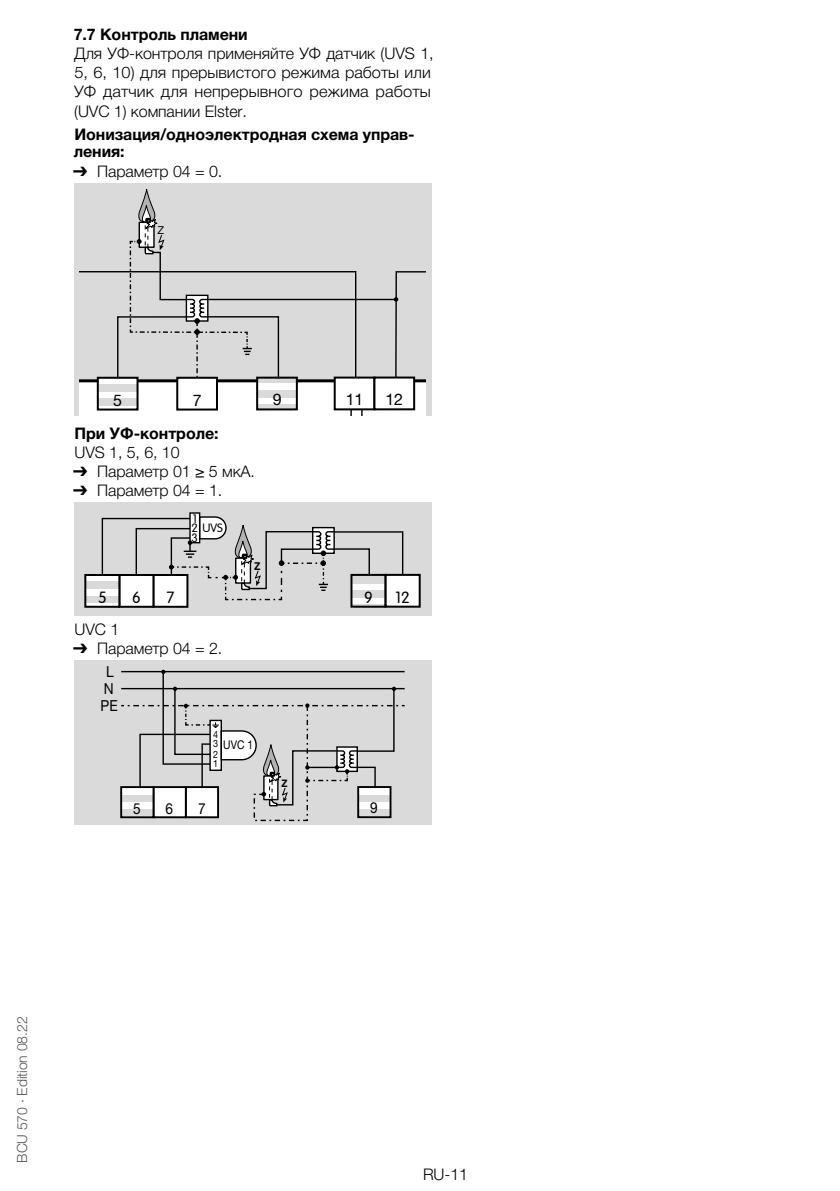
<style>
.page{position:relative;width:840px;height:1191px;background:#fff}
.page>*{position:absolute;margin:0;border:0;box-sizing:border-box;transform-origin:0 0}
.t1{font:300 16px/19.2px "Helvetica Neue LT Pro";letter-spacing:-.005em;color:#000}
.t2{font:700 16px/17.6px "Helvetica Neue LT Pro";letter-spacing:-.005em;color:#000}
.t3{font:16px "Helvetica Neue LT Pro";color:#000}
.t4{font:300 16px "VAG Rounded Std";color:#000}
.t5{font:15.2px/16.8px "Helvetica Neue LT Pro";color:#000;scale:.9 1}
.t6{font:300 14px "Helvetica Neue LT Pro";letter-spacing:-.005em;color:#575756}
.t7{font:300 12px/18.8px "VAG Rounded Std";color:#000}
.t8{font:12px "Helvetica Neue LT Pro";color:#000;scale:.86 1}
.t9{font:11px "Helvetica Neue LT Pro";color:#000}
.t10{font:700 11px "VAG Rounded Std";color:#000}
.t11{font:700 10.4px "Helvetica Neue LT Pro";color:#000;scale:.9 1}
.t12{font:10px/10px "Helvetica Neue LT Pro";color:#000;text-align:justify;scale:.89 1}
.s1{font-family:"Arial Unicode MS";font-weight:400}
</style>
<div class="page">
<div style="left:74px;top:183px;width:357px;height:232px;background:#dadada"></div>
<svg style="left:79px;top:189px;width:346px;height:226px"></svg>
<div style="left:74px;top:502px;width:357px;height:113px;background:#dadada"></div>
<div style="left:351px;top:575px;width:34px;height:31px;background:#fff"></div>
<div style="left:350px;top:574px;width:36px;height:33px;border:2px solid #000"></div>
<div style="left:385px;top:575px;width:34px;height:31px;background:#fff"></div>
<div style="left:384px;top:574px;width:36px;height:33px;border:2px solid #000"></div>
<div style="left:190px;top:513px;width:9px;height:29px;background:#fff"></div>
<div style="left:153px;top:575px;width:34px;height:32px;background:#fff"></div>
<div style="left:152px;top:574px;width:36px;height:34px;border:2px solid #000"></div>
<div style="left:119px;top:575px;width:34px;height:32px;background:#fff"></div>
<div style="left:118px;top:574px;width:36px;height:34px;border:2px solid #000"></div>
<svg style="left:87px;top:577px;width:30px;height:28px"></svg>
<div style="left:84px;top:574px;width:36px;height:34px;border:2px solid #000"></div>
<svg style="left:101px;top:515px;width:303px;height:86px"></svg>
<div style="left:74px;top:660px;width:357px;height:164px;background:#dadada"></div>
<div style="left:120px;top:786px;width:34px;height:32px;border:2px solid #000"></div>
<svg style="left:121px;top:669px;width:283px;height:153px"></svg>
<hr style="left:307px;top:766px;width:30px;height:2px;background:#000">
<p class="t2" style="left:74px;top:25px;width:175px">7.7 Контроль пламени</p>
<p class="t1" style="left:74px;top:43px;width:361px">Для УФ-контроля применяйте УФ датчик (UVS 1, 5, 6, 10) для прерывистого режима работы или УФ датчик для непрерывного режима работы (UVC 1) компании Elster.</p>
<p class="t2" style="left:74px;top:125px;width:342px">Ионизация/одноэлектродная схема управ&shy;ления:</p>
<p class="t1" style="left:73px;top:161px;width:151px"><span class="s1">➔</span> Параметр 04 = 0.</p>
<p class="t9" style="left:157px;top:223px;width:8px">Z</p>
<p class="t3" style="left:113px;top:390px;width:10px">5</p>
<p class="t3" style="left:192px;top:390px;width:10px">7</p>
<p class="t3" style="left:273px;top:390px;width:10px">9</p>
<p class="t3" style="left:345px;top:390px;width:19px">11</p>
<p class="t3" style="left:385px;top:390px;width:19px">12</p>
<p class="t2" style="left:74px;top:424px;width:146px">При УФ-контроле:</p>
<p class="t1" style="left:74px;top:442px;width:107px">UVS 1, 5, 6, 10</p>
<p class="t1" style="left:73px;top:461px;width:183px"><span class="s1">➔</span> Параметр 01 ≥ 5 мкA.</p>
<p class="t1" style="left:73px;top:480px;width:151px"><span class="s1">➔</span> Параметр 04 = 1.</p>
<p class="t7" style="left:191px;top:509px;width:8px">1<br>3</p>
<p class="t7" style="left:191px;top:519px;width:33px">2 UVS</p>
<p class="t4" style="left:98px;top:588px;width:10px">5</p>
<p class="t4" style="left:132px;top:588px;width:10px">6</p>
<p class="t4" style="left:166px;top:588px;width:9px">7</p>
<p class="t1" style="left:74px;top:619px;width:46px">UVC 1</p>
<p class="t1" style="left:73px;top:638px;width:151px"><span class="s1">➔</span> Параметр 04 = 2.</p>
<p class="t5" style="left:106px;top:662px;width:10px">L</p>
<p class="t5" style="left:100px;top:680px;width:21px">N<br>PE</p>
<p class="t10" style="left:254px;top:559px;width:8px">Z</p>
<p class="t12" style="left:213px;top:729px;width:7px">4<br>3<br>2<br>1</p>
<p class="t8" style="left:223px;top:738px;width:36px">UVC 1</p>
<p class="t11" style="left:281px;top:776px;width:8px">Z</p>
<p class="t4" style="left:364px;top:588px;width:10px">9</p>
<p class="t4" style="left:395px;top:588px;width:16px">12</p>
<p class="t5" style="left:133px;top:799px;width:10px">5</p>
<p class="t5" style="left:165px;top:799px;width:10px">6</p>
<p class="t5" style="left:198px;top:799px;width:10px">7</p>
<p class="t5" style="left:370px;top:799px;width:10px">9</p>
<p class="t6" style="left:13px;top:1162px;width:148px;rotate:-90deg">BCU 570 · Edition 08.22</p>
<p class="t1" style="left:423px;top:1164px;width:47px">RU-11</p>
</div>
